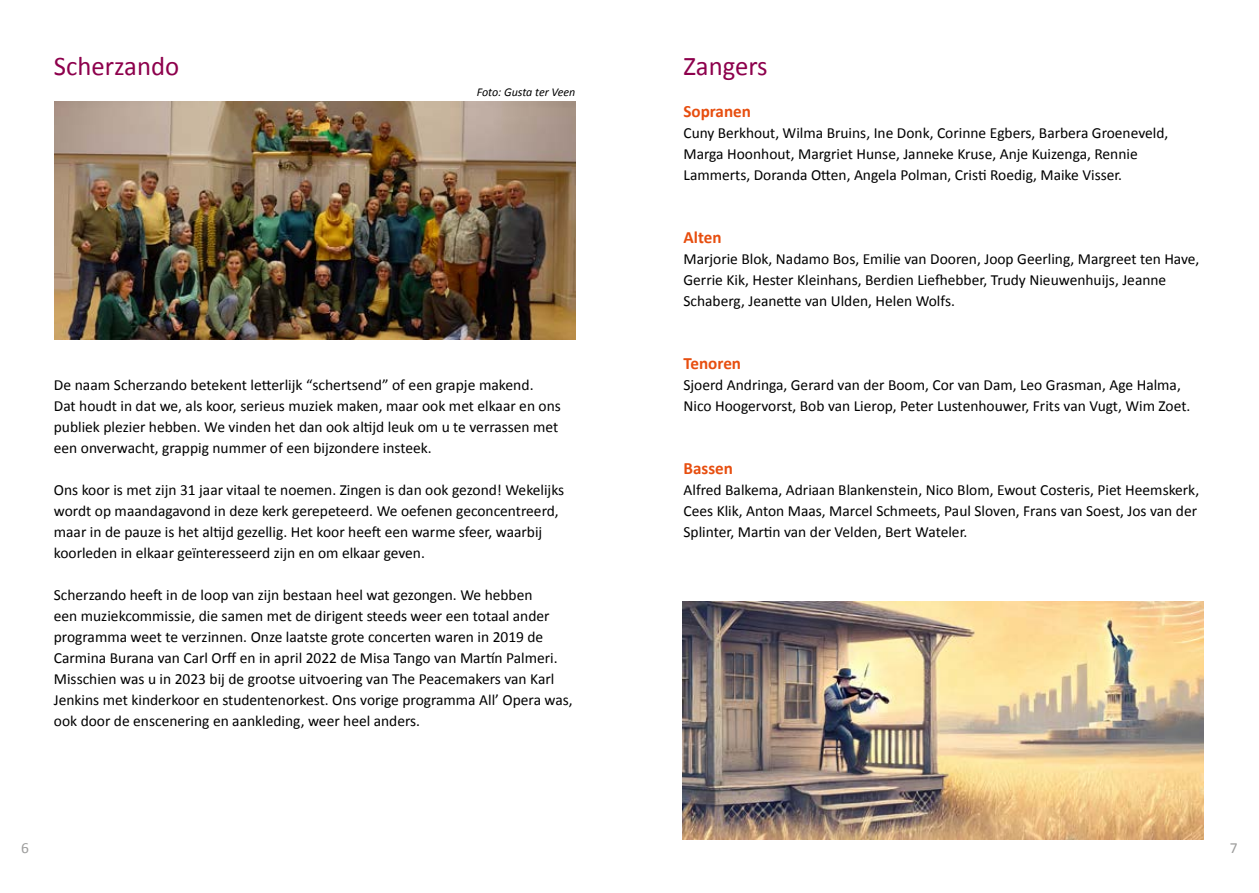
<style>
.page{position:relative;width:1259px;height:893px;background:#fff}
.page>*{position:absolute;margin:0;border:0;box-sizing:border-box;transform-origin:0 0}
.t1{font:27px "Calibri";color:#8d004c}
.t2{font:700 17.25px "Calibri";color:#e74e0f}
.t3{font:15.45px/21px "Calibri";color:#000}
.t4{font:15.45px "Calibri";color:#9d9d9c}
.t5{font:italic 12px "Calibri";letter-spacing:-.005em;color:#000}
</style>
<div class="page">
<img style="left:54px;top:101px;width:521px;height:238px">
<img style="left:682px;top:602px;width:521px;height:238px">
<h1 class="t1" style="left:54px;top:49px;width:127px">Scherzando</h1>
<p class="t5" style="left:477px;top:85px;width:100px">Foto: Gusta ter Veen</p>
<p class="t3" style="left:54px;top:374px;width:508px">De naam Scherzando betekent letterlijk “schertsend” of een grapje makend.<br>Dat houdt in dat we, als koor, serieus muziek maken, maar ook met elkaar en ons publiek plezier hebben. We vinden het dan ook altijd leuk om u te verrassen met een onverwacht, grappig nummer of een bijzondere insteek.</p>
<p class="t3" style="left:54px;top:479px;width:512px">Ons koor is met zijn 31 jaar vitaal te noemen. Zingen is dan ook gezond! Wekelijks wordt op maandagavond in deze kerk gerepeteerd. We oefenen geconcentreerd, maar in de pauze is het altijd gezellig. Het koor heeft een warme sfeer, waarbij koorleden in elkaar geïnteresseerd zijn en om elkaar geven.</p>
<p class="t3" style="left:54px;top:584px;width:520px">Scherzando heeft in de loop van zijn bestaan heel wat gezongen. We hebben<br>een muziekcommissie, die samen met de dirigent steeds weer een totaal ander programma weet te verzinnen. Onze laatste grote concerten waren in 2019 de Carmina Burana van Carl Orff en in april 2022 de Misa Tango van Martín Palmeri.<br>Misschien was u in 2023 bij de grootse uitvoering van The Peacemakers van Karl Jenkins met kinderkoor en studentenorkest. Ons vorige programma All’ Opera was, ook door de enscenering en aankleding, weer heel anders.</p>
<h1 class="t1" style="left:683px;top:49px;width:86px">Zangers</h1>
<p class="t2" style="left:683px;top:101px;width:69px">Sopranen</p>
<p class="t3" style="left:683px;top:122px;width:486px">Cuny Berkhout, Wilma Bruins, Ine Donk, Corinne Egbers, Barbera Groeneveld,<br>Marga Hoonhout, Margriet Hunse, Janneke Kruse, Anje Kuizenga, Rennie<br>Lammerts, Doranda Otten, Angela Polman, Cristi Roedig, Maike Visser.</p>
<p class="t2" style="left:683px;top:227px;width:40px">Alten</p>
<p class="t3" style="left:683px;top:248px;width:517px">Marjorie Blok, Nadamo Bos, Emilie van Dooren, Joop Geerling, Margreet ten Have,<br>Gerrie Kik, Hester Kleinhans, Berdien Liefhebber, Trudy Nieuwenhuijs, Jeanne<br>Schaberg, Jeanette van Ulden, Helen Wolfs.</p>
<p class="t2" style="left:683px;top:353px;width:59px">Tenoren</p>
<p class="t3" style="left:683px;top:374px;width:508px">Sjoerd Andringa, Gerard van der Boom, Cor van Dam, Leo Grasman, Age Halma,<br>Nico Hoogervorst, Bob van Lierop, Peter Lustenhouwer, Frits van Vugt, Wim Zoet.</p>
<p class="t2" style="left:683px;top:458px;width:51px">Bassen</p>
<p class="t3" style="left:683px;top:479px;width:517px">Alfred Balkema, Adriaan Blankenstein, Nico Blom, Ewout Costeris, Piet Heemskerk,<br>Cees Klik, Anton Maas, Marcel Schmeets, Paul Sloven, Frans van Soest, Jos van der<br>Splinter, Martin van der Velden, Bert Wateler.</p>
<p class="t4" style="left:21px;top:838px;width:9px">6</p>
<p class="t4" style="left:1229px;top:838px;width:9px">7</p>
</div>
